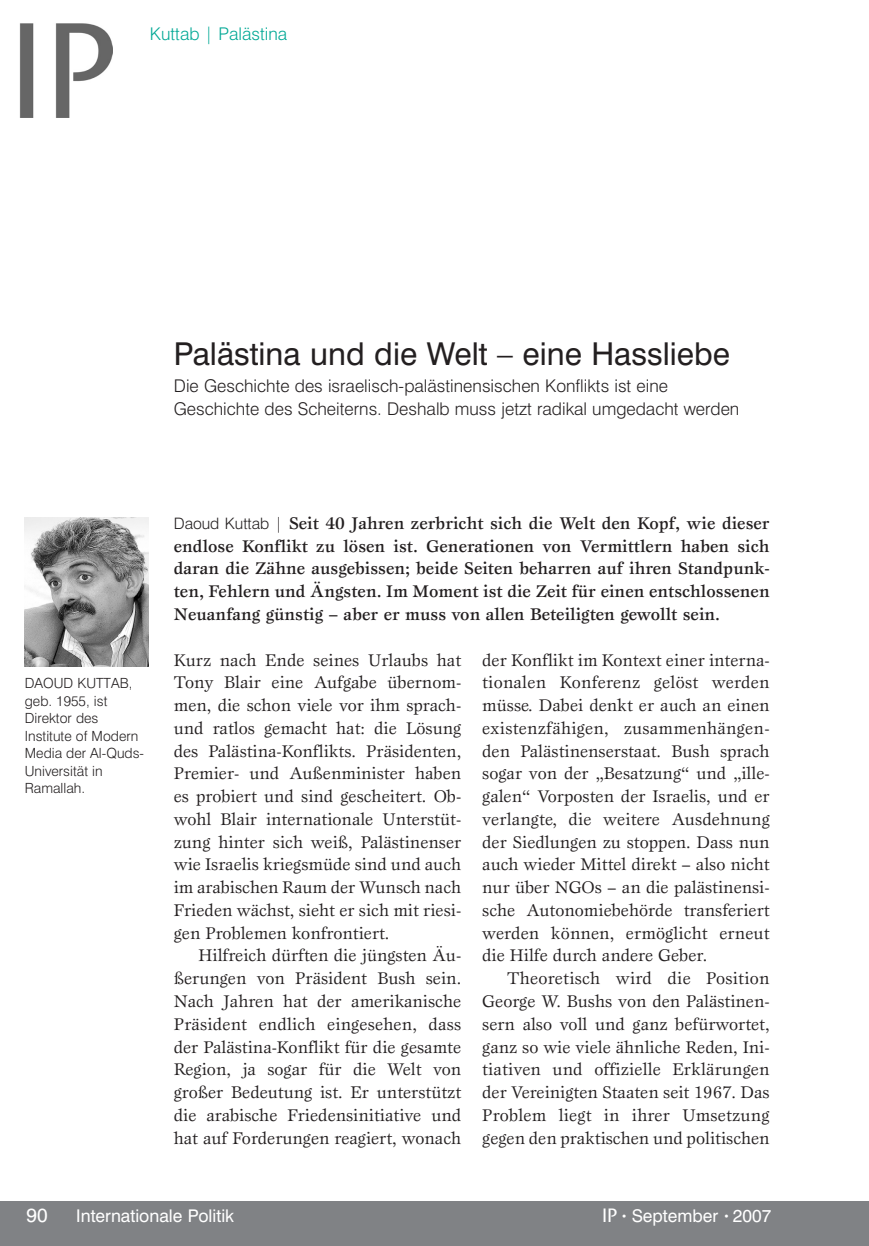
<style>
.page{position:relative;width:869px;height:1246px;background:#fff}
.page>*{position:absolute;margin:0;border:0;box-sizing:border-box;transform-origin:0 0}
.t1{font:31.5px "Swiss 721 BT";color:#231f20}
.t2{font:19.25px "Swiss 721 BT";color:#fff}
.t3{font:17.5px/22.8px "Esprit";color:#231f20;text-align:justify}
.t4{font:500 17.5px/22.8px "Esprit";color:#231f20;text-align:justify}
.t5{font:300 17.5px/22.8px "Swiss 721 BT";color:#231f20}
.t6{font:17.5px "Swiss 721 BT";color:#fff}
.t7{font:300 17.5px "Swiss 721 BT";color:#00a895}
.t8{font:300 14px/17.5px "Swiss 721 BT";color:#231f20}
.s1{font-family:"Swiss 721 BT";font-weight:300;font-size:15.75px}
.s2{font-family:"ITC Stone Sans";font-weight:500;font-size:19.25px}
.s3{font-size:10.5px}
</style>
<div class="page">
<div style="left:0;top:1200px;width:868px;height:45px;background:#808285"></div>
<img style="left:20px;top:23px;width:93px;height:95px">
<hr style="left:868px;top:1200px;width:1px;height:45px;background:#808285">
<img style="left:25px;top:517px;width:124px;height:149px">
<p class="t7" style="left:150px;top:23px;width:139px">Kuttab | Palästina</p>
<h1 class="t1" style="left:174px;top:334px;width:557px">Palästina und die Welt – eine Hassliebe</h1>
<p class="t5" style="left:174px;top:374px;width:567px">Die Geschichte des israelisch-palästinensischen Konflikts ist eine<br>Geschichte des Scheiterns. Deshalb muss jetzt radikal umgedacht werden</p>
<p class="t8" style="left:25px;top:674px;width:121px">DAOUD KUTTAB, geb. 1955, ist<br>Direktor des<br>Institute of Modern<br>Media der Al-Quds-<br>Universität in<br>Ramallah.</p>
<p class="t4" style="left:174px;top:511px;width:597px"><span class="s1">Daoud Kuttab |</span> Seit 40 Jahren zerbricht sich die Welt den Kopf, wie dieser endlose Konflikt zu lösen ist. Generationen von Vermittlern haben sich daran die Zähne ausgebissen; beide Seiten beharren auf ihren Standpunk&shy;ten, Fehlern und Ängsten. Im Moment ist die Zeit für einen entschlossenen Neuanfang günstig – aber er muss von allen Beteiligten gewollt sein.</p>
<p class="t3" style="left:174px;top:648px;width:289px">Kurz nach Ende seines Urlaubs hat Tony Blair eine Aufgabe übernom&shy;men, die schon viele vor ihm sprach&shy;und ratlos gemacht hat: die Lösung des Palästina-Konflikts. Präsidenten, Premier- und Außenminister haben es probiert und sind gescheitert. Ob&shy;wohl Blair internationale Unterstüt&shy;zung hinter sich weiß, Palästinenser wie Israelis kriegsmüde sind und auch im arabischen Raum der Wunsch nach Frieden wächst, sieht er sich mit riesi&shy;gen Problemen konfrontiert.</p>
<p class="t3" style="left:174px;top:943px;width:289px;text-indent:25px">Hilfreich dürften die jüngsten Äu&shy;ßerungen von Präsident Bush sein.<br>Nach Jahren hat der amerikanische Präsident endlich eingesehen, dass der Palästina-Konflikt für die gesamte Region, ja sogar für die Welt von großer Bedeutung ist. Er unterstützt die arabische Friedensinitiative und hat auf Forderungen reagiert, wonach</p>
<p class="t3" style="left:482px;top:648px;width:289px">der Konflikt im Kontext einer interna&shy;tionalen Konferenz gelöst werden müsse. Dabei denkt er auch an einen existenzfähigen, zusammenhängen&shy;den Palästinenserstaat. Bush sprach sogar von der „Besatzung“ und „ille&shy;galen“ Vorposten der Israelis, und er verlangte, die weitere Ausdehnung der Siedlungen zu stoppen. Dass nun auch wieder Mittel direkt – also nicht nur über NGOs – an die palästinensi&shy;sche Autonomiebehörde transferiert werden können, ermöglicht erneut die Hilfe durch andere Geber.</p>
<p class="t3" style="left:482px;top:966px;width:289px;text-indent:25px">Theoretisch wird die Position George W. Bushs von den Palästinen&shy;sern also voll und ganz befürwortet, ganz so wie viele ähnliche Reden, Ini&shy;tiativen und offizielle Erklärungen der Vereinigten Staaten seit 1967. Das Problem liegt in ihrer Umsetzung gegen den praktischen und politischen</p>
<p class="t2" style="left:27px;top:1202px;width:23px">90</p>
<p class="t6" style="left:76px;top:1204px;width:159px">Internationale Politik</p>
<p class="t6" style="left:601px;top:1204px;width:171px"><span class="s2">IP</span> <span class="s3">•</span> September <span class="s3">•</span> 2007</p>
</div>
